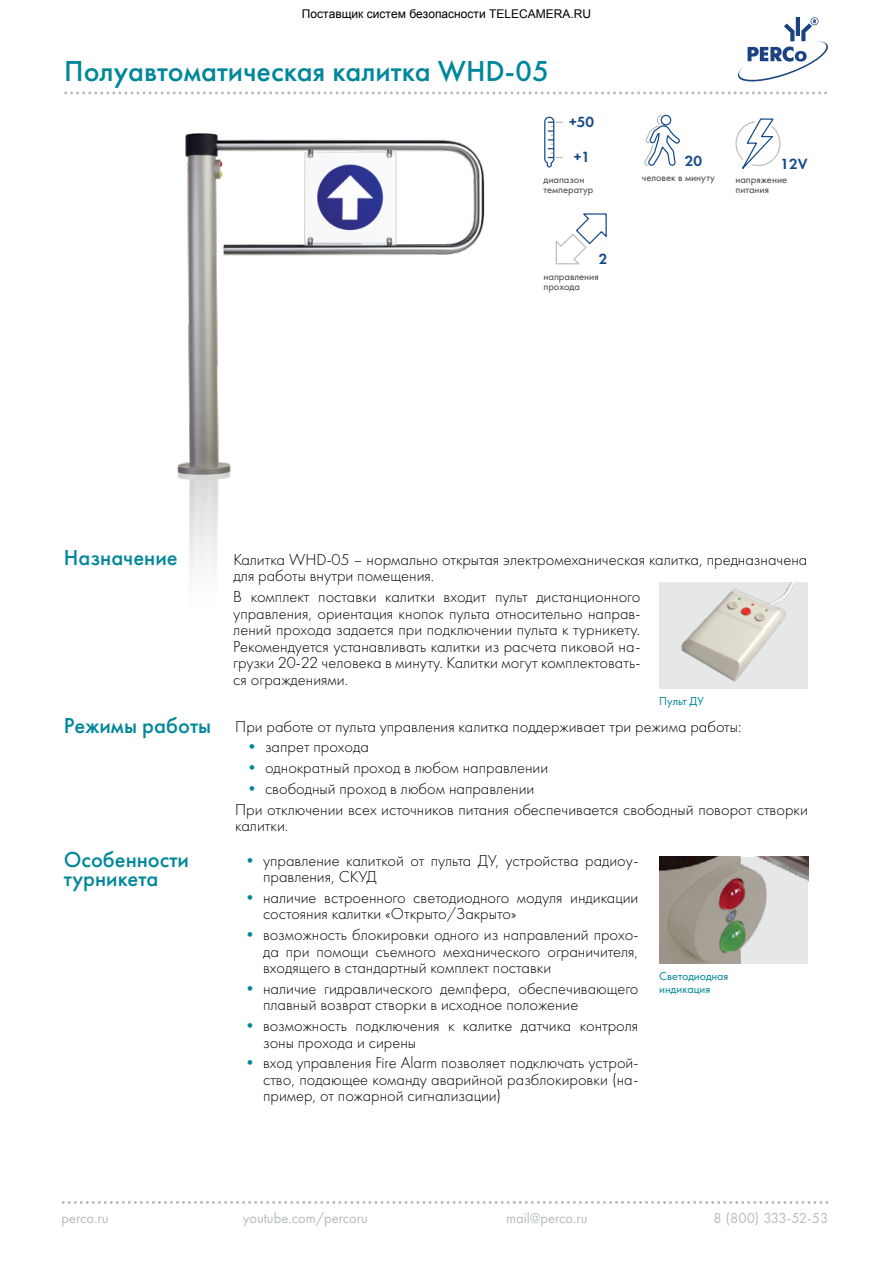
<style>
.page{position:relative;width:893px;height:1263px;background:#fff}
.page>*{position:absolute;margin:0;border:0;box-sizing:border-box;transform-origin:0 0}
.t1{font:500 30px "Futura New";color:#00879b}
.t2{font:500 22.5px/19.5px "Futura New";color:#00879b}
.t3{font:300 16.5px/16.5px "Futura New";color:#000}
.t4{font:15.3px "Futura New Demi";color:#154a8a}
.t5{font:15px "Futura New";color:#b4bbbf}
.t6{font:15px "Futura New";letter-spacing:-.025em;color:#b4bbbf}
.t7{font:12px/13.5px "Futura New";color:#00879b}
.t8{font:10.5px/10.5px "Futura New";color:#414042}
.s1{font-weight:400;color:#00879b}
</style>
<div class="page">
<svg style="left:66px;top:91px;width:754px;height:3px"></svg>
<svg style="left:63px;top:1201px;width:758px;height:3px"></svg>
<svg style="left:738px;top:18px;width:90px;height:64px"></svg>
<img style="left:155px;top:9px;width:345px;height:563px">
<img style="left:659px;top:582px;width:149px;height:107px">
<img style="left:660px;top:857px;width:148px;height:107px">
<svg style="left:544px;top:116px;width:19px;height:52px"></svg>
<svg style="left:735px;top:118px;width:46px;height:51px"></svg>
<svg style="left:644px;top:115px;width:36px;height:51px"></svg>
<svg style="left:556px;top:213px;width:51px;height:51px"></svg>
<h1 class="t1" style="left:64px;top:53px;width:486px">Полуавтоматическая калитка WHD-05</h1>
<p class="t4" style="left:569px;top:113px;width:26px">+50</p>
<p class="t4" style="left:574px;top:147px;width:18px">+1</p>
<p class="t8" style="left:543px;top:174px;width:51px">диапазон температур</p>
<p class="t4" style="left:599px;top:250px;width:10px">2</p>
<p class="t8" style="left:543px;top:271px;width:57px">направления прохода</p>
<p class="t4" style="left:685px;top:151px;width:19px">20</p>
<p class="t8" style="left:642px;top:172px;width:75px">человек в минуту</p>
<p class="t4" style="left:780px;top:154px;width:29px">12V</p>
<p class="t8" style="left:735px;top:174px;width:53px">напряжение питания</p>
<h2 class="t2" style="left:64px;top:548px;width:115px">Назначение</h2>
<h2 class="t2" style="left:64px;top:715px;width:149px">Режимы работы</h2>
<h2 class="t2" style="left:64px;top:849px;width:127px">Особенности турникета</h2>
<p class="t3" style="left:233px;top:551px;width:575px">Калитка WHD-05 – нормально открытая электромеханическая калитка, предназначена для работы внутри помещения.</p>
<p class="t3" style="left:233px;top:589px;width:408px;text-align:justify">В комплект поставки калитки входит пульт дистанционного управления, ориентация кнопок пульта относительно направ&shy;лений прохода задается при подключении пульта к турникету.<br>Рекомендуется устанавливать калитки из расчета пиковой на&shy;грузки 20-22 человека в минуту. Калитки могут комплектовать&shy;ся ограждениями.</p>
<p class="t3" style="left:235px;top:718px;width:508px">При работе от пульта управления калитка поддерживает три режима работы:</p>
<p class="t3" style="left:244px;top:739px;width:127px"><span class="s1">•</span> запрет прохода</p>
<p class="t3" style="left:244px;top:759px;width:306px"><span class="s1">•</span> однократный проход в любом направлении</p>
<p class="t3" style="left:235px;top:778px;width:574px;line-height:20.7px;text-indent:9px"><span class="s1">•</span> свободный проход в любом направлении<br>При отключении всех источников питания обеспечивается свободный поворот створки</p>
<p class="t3" style="left:235px;top:817px;width:54px">калитки.</p>
<p class="t7" style="left:659px;top:694px;width:46px">Пульт ДУ</p>
<p class="t3" style="left:263px;top:852px;width:377px;text-indent:-21px"><span class="s1">•</span> управление калиткой от пульта ДУ, устройства радиоу&shy;правления, СКУД</p>
<p class="t3" style="left:263px;top:889px;width:377px;text-indent:-21px"><span class="s1">•</span> наличие встроенного светодиодного модуля индикации состояния калитки «Открыто/Закрыто»</p>
<p class="t3" style="left:263px;top:926px;width:377px;text-align:justify;text-indent:-21px"><span class="s1">•</span> возможность блокировки одного из направлений прохо&shy;да при помощи съемного механического ограничителя, входящего в стандартный комплект поставки</p>
<p class="t3" style="left:263px;top:980px;width:377px;text-indent:-21px"><span class="s1">•</span> наличие гидравлического демпфера, обеспечивающего плавный возврат створки в исходное положение</p>
<p class="t3" style="left:263px;top:1017px;width:377px;text-indent:-21px"><span class="s1">•</span> возможность подключения к калитке датчика контроля зоны прохода и сирены</p>
<p class="t3" style="left:263px;top:1055px;width:377px;text-align:justify;text-indent:-21px"><span class="s1">•</span> вход управления Fire Alarm позволяет подключать устрой&shy;ство, подающее команду аварийной разблокировки (на&shy;пример, от пожарной сигнализации)</p>
<p class="t7" style="left:659px;top:969px;width:71px">Светодиодная индикация</p>
<p class="t5" style="left:62px;top:1209px;width:49px">perco.ru</p>
<p class="t5" style="left:243px;top:1209px;width:127px">youtube.com/percoru</p>
<p class="t5" style="left:506px;top:1209px;width:83px">mail@perco.ru</p>
<p class="t6" style="left:713px;top:1209px;width:116px">8 (800) 333-52-53</p>
</div>
